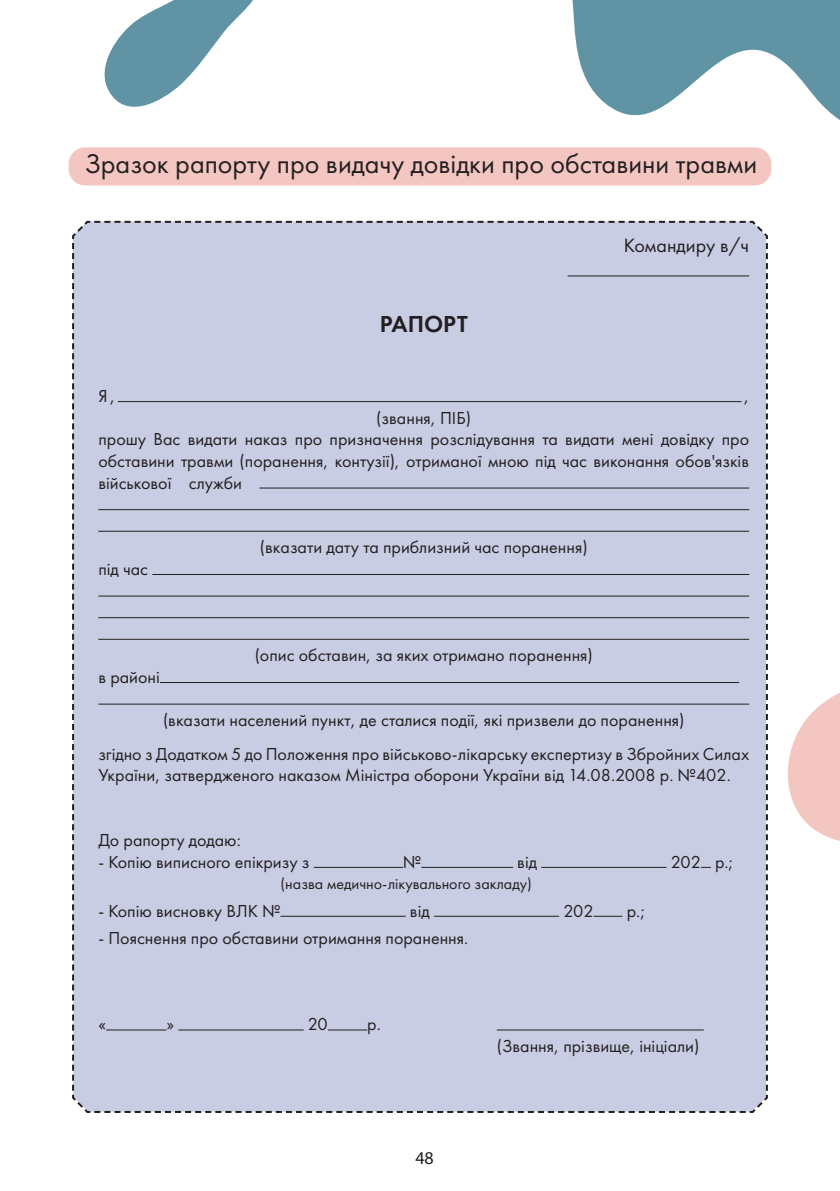
<style>
.page{position:relative;width:840px;height:1191px;background:#fff}
.page>*{position:absolute;margin:0;border:0;box-sizing:border-box;transform-origin:0 0}
.t1{font:28px "Futura New";color:#231f20}
.t2{font:600 24px "Futura PT";color:#231f20}
.t3{font:20px "Futura New";color:#231f20}
.t4{font:18px/21.6px "Futura New";color:#231f20}
.t5{font:18px "Myriad Pro";color:#231f20}
.t6{font:16px "Futura New";color:#231f20}
</style>
<div class="page">
<div style="left:69px;top:147px;width:701px;height:38px;background:#f3c6c1;border-radius:17px"></div>
<div style="left:72px;top:220px;width:696px;height:893px;background:#c9cde3"></div>
<hr style="left:567px;top:275px;width:181px;height:1px;background:#231f20">
<hr style="left:118px;top:401px;width:623px;height:1px;background:#231f20">
<hr style="left:259px;top:487px;width:489px;height:1px;background:#231f20">
<hr style="left:98px;top:509px;width:650px;height:1px;background:#231f20">
<hr style="left:98px;top:531px;width:650px;height:1px;background:#231f20">
<hr style="left:152px;top:574px;width:596px;height:1px;background:#231f20">
<hr style="left:98px;top:595px;width:650px;height:1px;background:#231f20">
<hr style="left:98px;top:617px;width:650px;height:1px;background:#231f20">
<hr style="left:98px;top:639px;width:650px;height:1px;background:#231f20">
<hr style="left:160px;top:682px;width:578px;height:1px;background:#231f20">
<hr style="left:98px;top:703px;width:650px;height:1px;background:#231f20">
<hr style="left:313px;top:867px;width:90px;height:1px;background:#231f20">
<hr style="left:421px;top:867px;width:92px;height:1px;background:#231f20">
<hr style="left:541px;top:867px;width:125px;height:1px;background:#231f20">
<hr style="left:280px;top:915px;width:125px;height:1px;background:#231f20">
<hr style="left:433px;top:915px;width:126px;height:1px;background:#231f20">
<svg style="left:593px;top:915px;width:29px;height:1px"></svg>
<hr style="left:106px;top:1029px;width:60px;height:1px;background:#231f20">
<hr style="left:178px;top:1029px;width:125px;height:1px;background:#231f20">
<hr style="left:328px;top:1029px;width:39px;height:1px;background:#231f20">
<hr style="left:496px;top:1029px;width:207px;height:1px;background:#231f20">
<svg style="left:787px;top:693px;width:52px;height:148px"></svg>
<svg style="left:104px;top:0;width:149px;height:107px"></svg>
<svg style="left:572px;top:0;width:267px;height:159px;fill:#6094a5"></svg>
<h1 class="t1" style="left:85px;top:147px;width:673px">Зразок рапорту про видачу довідки про обставини травми</h1>
<h2 class="t2" style="left:379px;top:309px;width:89px">РАПОРТ</h2>
<p class="t3" style="left:623px;top:234px;width:127px">Командиру в/ч</p>
<p class="t4" style="left:98px;top:385px;width:18px">Я,</p>
<p class="t4" style="left:743px;top:385px;width:6px">,</p>
<p class="t4" style="left:98px;top:407px;width:652px;text-indent:278px">(звання, ПІБ)<br>прошу Вас видати наказ про призначення розслідування та видати мені довідку про обставини травми (поранення, контузії), отриманої мною під час виконання обов'язків військової служби</p>
<p class="t4" style="left:98px;top:558px;width:51px">під час</p>
<p class="t4" style="left:260px;top:536px;width:329px">(вказати дату та приблизний час поранення)</p>
<p class="t4" style="left:254px;top:644px;width:339px">(опис обставин, за яких отримано поранення)</p>
<p class="t4" style="left:98px;top:666px;width:63px">в районі</p>
<p class="t4" style="left:98px;top:703px;width:652px;line-height:33.6px;text-align:center">(вказати населений пункт, де сталися події, які призвели до поранення)<br>згідно з Додатком 5 до Положення про військово-лікарську експертизу в Збройних Силах</p>
<p class="t4" style="left:98px;top:764px;width:633px">України, затвердженого наказом Міністра оборони України від 14.08.2008 р. №402.</p>
<p class="t4" style="left:98px;top:829px;width:144px">До рапорту додаю:</p>
<p class="t4" style="left:98px;top:851px;width:212px">- Копію виписного епікризу з</p>
<p class="t4" style="left:403px;top:851px;width:20px">№</p>
<p class="t4" style="left:517px;top:851px;width:21px">від</p>
<p class="t4" style="left:670px;top:851px;width:64px">202 р.;</p>
<p class="t6" style="left:280px;top:874px;width:252px">(назва медично-лікувального закладу)</p>
<p class="t4" style="left:98px;top:900px;width:183px">- Копію висновку ВЛК №</p>
<p class="t4" style="left:409px;top:900px;width:21px">від</p>
<p class="t4" style="left:563px;top:900px;width:32px">202</p>
<p class="t4" style="left:626px;top:900px;width:20px">р.;</p>
<p class="t4" style="left:98px;top:927px;width:371px">- Пояснення про обставини отримання поранення.</p>
<p class="t4" style="left:98px;top:1013px;width:9px">«</p>
<p class="t4" style="left:166px;top:1013px;width:9px">»</p>
<p class="t4" style="left:308px;top:1013px;width:21px">20</p>
<p class="t4" style="left:367px;top:1013px;width:15px">р.</p>
<p class="t5" style="left:415px;top:1146px;width:20px">48</p>
<p class="t4" style="left:496px;top:1035px;width:204px">(Звання, прізвище, ініціали)</p>
</div>
